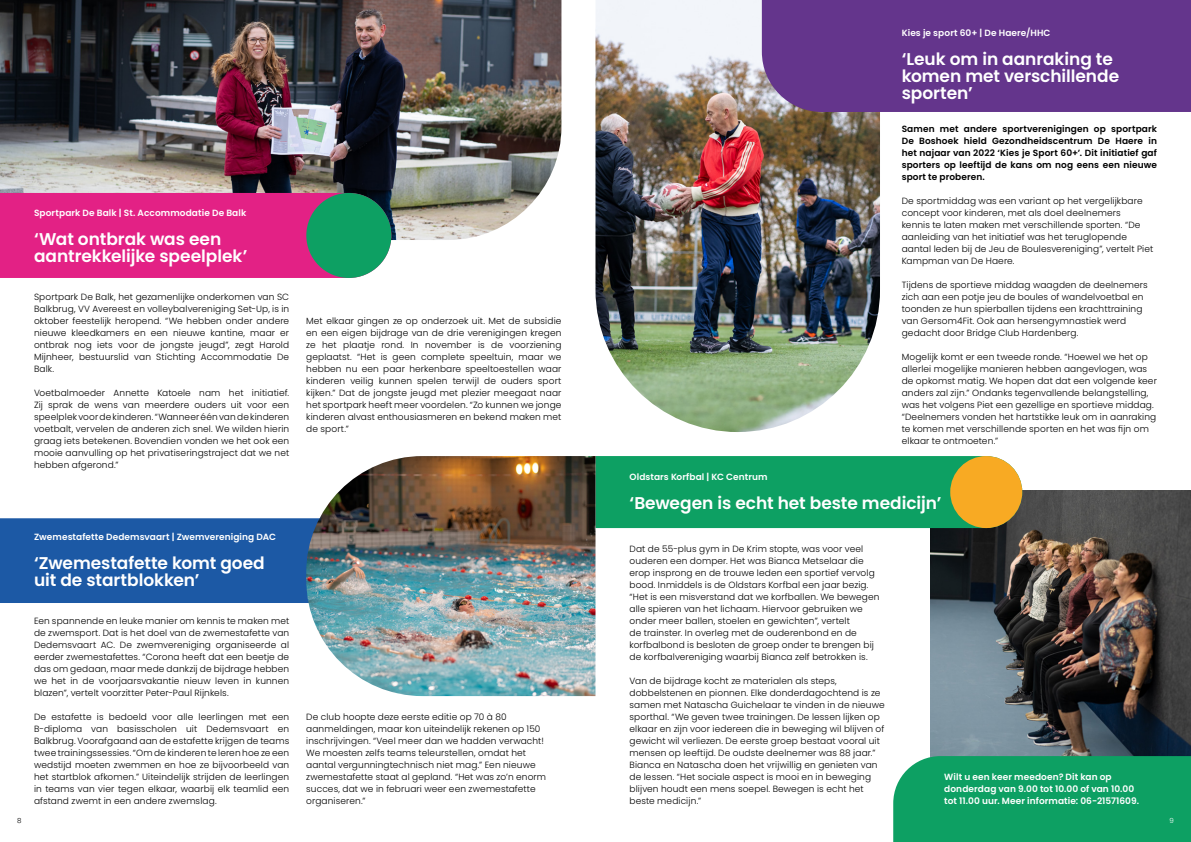
<style>
.page{position:relative;width:1191px;height:842px;background:#fff}
.page>*{position:absolute;margin:0;border:0;box-sizing:border-box;transform-origin:0 0}
.t1{font:600 17px/17px "Poppins";letter-spacing:-.005em;color:#fff}
.t2{font:300 9px/12px "Poppins";letter-spacing:.015em;color:#000}
.t3{font:600 9px/12px "Poppins";letter-spacing:.01em;color:#fff}
.t4{font:600 9px/12px "Poppins";letter-spacing:.01em;color:#000;text-align:justify}
.t5{font:300 7px "Poppins";color:#000}
.t6{font:300 7px "Poppins";color:#fff}
</style>
<div class="page">
<div style="left:0;top:518px;width:306px;height:85px;background:#1c59a5"></div>
<img style="left:595px;top:0;width:285px;height:432px">
<img style="left:0;top:0;width:561px;height:240px">
<div style="left:0;top:193px;width:391px;height:85px;background:#e32185"></div>
<div style="left:306px;top:193px;width:85px;height:85px;background:#0da063;border-radius:50%"></div>
<img style="left:930px;top:490px;width:261px;height:266px">
<div style="left:762px;top:0;width:429px;height:112px;background:#64358c"></div>
<div style="left:893px;top:756px;width:298px;height:86px;background:#0da063"></div>
<div style="left:595px;top:456px;width:427px;height:72px;background:#0da063"></div>
<img style="left:306px;top:456px;width:289px;height:240px">
<div style="left:950px;top:456px;width:72px;height:72px;background:#f8aa23;border-radius:50%"></div>
<p class="t3" style="left:34px;top:207px;width:214px">Sportpark De Balk | St. Accommodatie De Balk</p>
<h1 class="t1" style="left:34px;top:231px;width:215px">‘Wat ontbrak was een aantrekkelijke speelplek’</h1>
<p class="t2" style="left:34px;top:291px;width:257px;text-align:justify">Sportpark De Balk, het gezamenlijke onderkomen van SC Balkbrug, VV Avereest en volleybalvereniging Set-Up, is in oktober feestelijk heropend. “We hebben onder andere nieuwe kleedkamers en een nieuwe kantine, maar er ontbrak nog iets voor de jongste jeugd”, zegt Harold Mijnheer, bestuurslid van Stichting Accommodatie De Balk.</p>
<p class="t2" style="left:34px;top:387px;width:257px;text-align:justify">Voetbalmoeder Annette Katoele nam het initiatief.<br>Zij sprak de wens van meerdere ouders uit voor een speelplek voor de kinderen. “Wanneer één van de kinderen voetbalt, vervelen de anderen zich snel. We wilden hierin graag iets betekenen. Bovendien vonden we het ook een mooie aanvulling op het privatiseringstraject dat we net hebben afgerond.”</p>
<p class="t2" style="left:306px;top:315px;width:257px;text-align:justify">Met elkaar gingen ze op onderzoek uit. Met de subsidie en een eigen bijdrage van de drie verenigingen kregen ze het plaatje rond. In november is de voorziening geplaatst. “Het is geen complete speeltuin, maar we hebben nu een paar herkenbare speeltoestellen waar kinderen veilig kunnen spelen terwijl de ouders sport kijken.” Dat de jongste jeugd met plezier meegaat naar het sportpark heeft meer voordelen. “Zo kunnen we jonge kinderen alvast enthousiasmeren en bekend maken met de sport.”</p>
<p class="t3" style="left:34px;top:531px;width:243px">Zwemestafette Dedemsvaart | Zwemvereniging DAC</p>
<h1 class="t1" style="left:34px;top:555px;width:232px">‘Zwemestafette komt goed uit de startblokken’</h1>
<p class="t2" style="left:34px;top:615px;width:257px;text-align:justify">Een spannende en leuke manier om kennis te maken met de zwemsport. Dat is het doel van de zwemestafette van Dedemsvaart AC. De zwemvereniging organiseerde al eerder zwemestafettes. “Corona heeft dat een beetje de das om gedaan, maar mede dankzij de bijdrage hebben we het in de voorjaarsvakantie nieuw leven in kunnen blazen”, vertelt voorzitter Peter-Paul Rijnkels.</p>
<p class="t2" style="left:34px;top:711px;width:257px;text-align:justify">De estafette is bedoeld voor alle leerlingen met een B-diploma van basisscholen uit Dedemsvaart en Balkbrug. Voorafgaand aan de estafette krijgen de teams twee trainingssessies. “Om de kinderen te leren hoe ze een wedstijd moeten zwemmen en hoe ze bijvoorbeeld van het startblok afkomen.” Uiteindelijk strijden de leerlingen in teams van vier tegen elkaar, waarbij elk teamlid een afstand zwemt in een andere zwemslag.</p>
<p class="t2" style="left:306px;top:711px;width:241px">De club hoopte deze eerste editie op 70 à 80 aanmeldingen, maar kon uiteindelijk rekenen op 150 inschrijvingen. “Veel meer dan we hadden verwacht!<br>We moesten zelfs teams teleurstellen, omdat het aantal vergunningtechnisch niet mag.” Een nieuwe zwemestafette staat al gepland. “Het was zo’n enorm succes, dat we in februari weer een zwemestafette organiseren.”</p>
<p class="t3" style="left:901px;top:27px;width:150px">Kies je sport 60+ | De Haere/HHC</p>
<h1 class="t1" style="left:901px;top:51px;width:219px">‘Leuk om in aanraking te komen met verschillende sporten’</h1>
<p class="t4" style="left:901px;top:123px;width:257px">Samen met andere sportverenigingen op sportpark De Boshoek hield Gezondheidscentrum De Haere in het najaar van 2022 ‘Kies je Sport 60+’. Dit initiatief gaf sporters op leeftijd de kans om nog eens een nieuwe sport te proberen.</p>
<p class="t2" style="left:901px;top:195px;width:253px">De sportmiddag was een variant op het vergelijkbare concept voor kinderen, met als doel deelnemers<br>kennis te laten maken met verschillende sporten. “De aanleiding van het initiatief was het teruglopende aantal leden bij de Jeu de Boulesvereniging”, vertelt Piet Kampman van De Haere.</p>
<p class="t2" style="left:901px;top:279px;width:247px">Tijdens de sportieve middag waagden de deelnemers zich aan een potje jeu de boules of wandelvoetbal en toonden ze hun spierballen tijdens een krachttraining van Gersom4Fit. Ook aan hersengymnastiek werd gedacht door Bridge Club Hardenberg.</p>
<p class="t2" style="left:901px;top:351px;width:257px">Mogelijk komt er een tweede ronde. “Hoewel we het op allerlei mogelijke manieren hebben aangevlogen, was de opkomst matig. We hopen dat dat een volgende keer anders zal zijn.” Ondanks tegenvallende belangstelling, was het volgens Piet een gezellige en sportieve middag. “Deelnemers vonden het hartstikke leuk om in aanraking te komen met verschillende sporten en het was fijn om elkaar te ontmoeten.”</p>
<p class="t3" style="left:629px;top:471px;width:139px">Oldstars Korfbal | KC Centrum</p>
<h1 class="t1" style="left:629px;top:495px;width:313px">‘Bewegen is echt het beste medicijn’</h1>
<p class="t2" style="left:629px;top:543px;width:251px">Dat de 55-plus gym in De Krim stopte, was voor veel ouderen een domper. Het was Bianca Metselaar die erop insprong en de trouwe leden een sportief vervolg bood. Inmiddels is de Oldstars Korfbal een jaar bezig. “Het is een misverstand dat we korfballen. We bewegen alle spieren van het lichaam. Hiervoor gebruiken we onder meer ballen, stoelen en gewichten”, vertelt<br>de trainster. In overleg met de ouderenbond en de korfbalbond is besloten de groep onder te brengen bij de korfbalvereniging waarbij Bianca zelf betrokken is.</p>
<p class="t2" style="left:629px;top:675px;width:257px">Van de bijdrage kocht ze materialen als steps, dobbelstenen en pionnen. Elke donderdagochtend is ze samen met Natascha Guichelaar te vinden in de nieuwe sporthal. “We geven twee trainingen. De lessen lijken op elkaar en zijn voor iedereen die in beweging wil blijven of gewicht wil verliezen. De eerste groep bestaat vooral uit mensen op leeftijd. De oudste deelnemer was 88 jaar.” Bianca en Natascha doen het vrijwillig en genieten van de lessen. “Het sociale aspect is mooi en in beweging blijven houdt een mens soepel. Bewegen is echt het beste medicijn.”</p>
<p class="t3" style="left:944px;top:771px;width:196px">Wilt u een keer meedoen? Dit kan op donderdag van 9.00 tot 10.00 of van 10.00 tot 11.00 uur. Meer informatie: 06-21571609.</p>
<p class="t5" style="left:17px;top:817px;width:6px">8</p>
<p class="t6" style="left:1169px;top:817px;width:6px">9</p>
</div>
